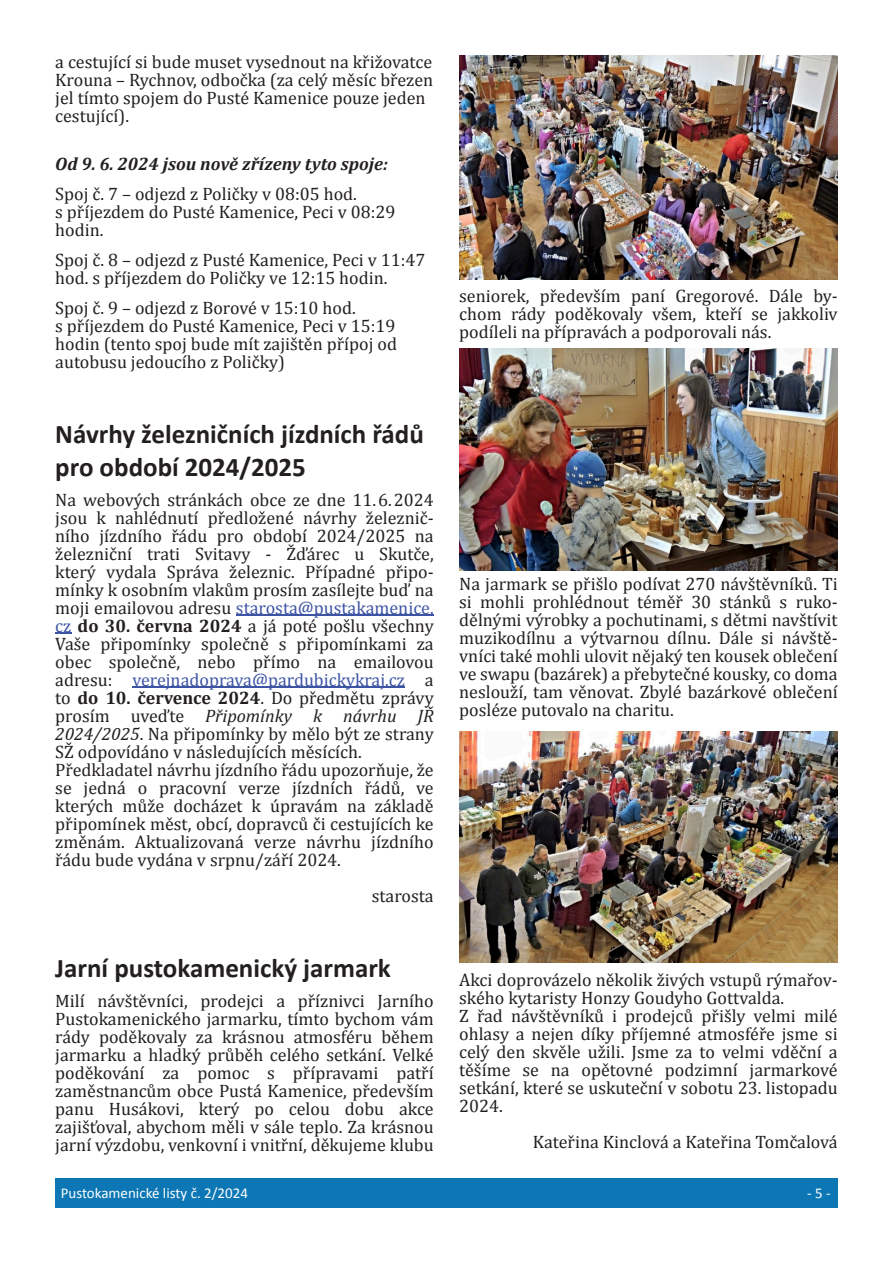
<style>
.page{position:relative;width:893px;height:1263px;background:#fff}
.page>*{position:absolute;margin:0;border:0;box-sizing:border-box;transform-origin:0 0}
.t1{font:700 27px/33px "Calibri";color:#231f20}
.t2{font:18px/18px "Cambria";color:#231f20}
.t3{font:italic 700 18px "Cambria";color:#231f20}
.t4{font:15px "Calibri";color:#fff}
.s1{color:#3d54a4}
.s2{font-weight:700}
.s3{font-style:italic}
</style>
<div class="page">
<div style="left:55px;top:1178px;width:783px;height:30px;background:#0c77b4"></div>
<hr style="left:236px;top:615px;width:198px;height:1px;background:#3d54a4">
<svg style="left:55px;top:633px;width:16px;height:1px"></svg>
<hr style="left:132px;top:687px;width:273px;height:1px;background:#3d54a4">
<img style="left:459px;top:55px;width:379px;height:225px">
<img style="left:459px;top:731px;width:379px;height:231px">
<img style="left:459px;top:348px;width:379px;height:222px">
<p class="t2" style="left:55px;top:54px;width:379px">a cestující si bude muset vysednout na křižovatce Krouna – Rychnov, odbočka (za celý měsíc březen jel tímto spojem do Pusté Kamenice pouze jeden cestující).</p>
<p class="t3" style="left:55px;top:156px;width:334px">Od 9. 6. 2024 jsou nově zřízeny tyto spoje:</p>
<p class="t2" style="left:55px;top:186px;width:342px">Spoj č. 7 – odjezd z Poličky v 08:05 hod.<br>s příjezdem do Pusté Kamenice, Peci v 08:29 hodin.</p>
<p class="t2" style="left:55px;top:252px;width:372px">Spoj č. 8 – odjezd z Pusté Kamenice, Peci v 11:47 hod. s příjezdem do Poličky ve 12:15 hodin.</p>
<p class="t2" style="left:55px;top:300px;width:343px">Spoj č. 9 – odjezd z Borové v 15:10 hod.<br>s příjezdem do Pusté Kamenice, Peci v 15:19 hodin (tento spoj bude mít zajištěn přípoj od autobusu jedoucího z Poličky)</p>
<h1 class="t1" style="left:55px;top:420px;width:370px">Návrhy železničních jízdních řádů pro období 2024/2025</h1>
<p class="t2" style="left:55px;top:492px;width:380px">Na webových stránkách obce ze dne 11. 6. 2024 jsou k nahlédnutí předložené návrhy železnič&shy;ního jízdního řádu pro období 2024/2025 na železniční trati Svitavy - Žďárec u Skutče, který vydala Správa železnic. Případné připo&shy;mínky k osobním vlakům prosím zasílejte buď na moji emailovou adresu <span class="s1">starosta@pustakamenice. cz</span> <span class="s2">do 30. června 2024</span> a já poté pošlu všechny Vaše připomínky společně s připomínkami za obec společně, nebo přímo na emailovou adresu: <span class="s1">verejnadoprava@pardubickykraj.cz</span> a to <span class="s2">do 10. července 2024</span>. Do předmětu zprávy prosím uveďte <span class="s3">Připomínky k návrhu JŘ 2024/2025</span>. Na připomínky by mělo být ze strany SŽ odpovídáno v následujících měsících.<br>Předkladatel návrhu jízdního řádu upozorňuje, že se jedná o pracovní verze jízdních řádů, ve kterých může docházet k úpravám na základě připomínek měst, obcí, dopravců či cestujících ke změnám. Aktualizovaná verze návrhu jízdního řádu bude vydána v srpnu/září 2024.</p>
<p class="t2" style="left:372px;top:888px;width:63px">starosta</p>
<h1 class="t1" style="left:55px;top:953px;width:337px">Jarní pustokamenický jarmark</h1>
<p class="t2" style="left:55px;top:993px;width:380px;text-align:justify">Milí návštěvníci, prodejci a příznivci Jarního Pustokamenického jarmarku, tímto bychom vám rády poděkovaly za krásnou atmosféru během jarmarku a hladký průběh celého setkání. Velké poděkování za pomoc s přípravami patří zaměstnancům obce Pustá Kamenice, především panu Husákovi, který po celou dobu akce zajišťoval, abychom měli v sále teplo. Za krásnou jarní výzdobu, venkovní i vnitřní, děkujeme klubu</p>
<p class="t2" style="left:459px;top:288px;width:380px;text-align:justify">seniorek, především paní Gregorové. Dále by&shy;chom rády poděkovaly všem, kteří se jakkoliv podíleli na přípravách a podporovali nás.</p>
<p class="t2" style="left:459px;top:576px;width:380px;text-align:justify">Na jarmark se přišlo podívat 270 návštěvníků. Ti si mohli prohlédnout téměř 30 stánků s ruko&shy;dělnými výrobky a pochutinami, s dětmi navštívit muzikodílnu a výtvarnou dílnu. Dále si návště&shy;vníci také mohli ulovit nějaký ten kousek oblečení ve swapu (bazárek) a přebytečné kousky, co doma neslouží, tam věnovat. Zbylé bazárkové oblečení posléze putovalo na charitu.</p>
<p class="t2" style="left:459px;top:972px;width:380px">Akci doprovázelo několik živých vstupů rýmařov&shy;ského kytaristy Honzy Goudyho Gottvalda.<br>Z řad návštěvníků i prodejců přišly velmi milé ohlasy a nejen díky příjemné atmosféře jsme si celý den skvěle užili. Jsme za to velmi vděční a těšíme se na opětovné podzimní jarmarkové setkání, které se uskuteční v sobotu 23. listopadu 2024.</p>
<p class="t2" style="left:533px;top:1134px;width:306px">Kateřina Kinclová a Kateřina Tomčalová</p>
<p class="t4" style="left:61px;top:1187px;width:189px">Pustokamenické listy č. 2/2024</p>
<p class="t4" style="left:807px;top:1186px;width:25px">- 5 -</p>
</div>
